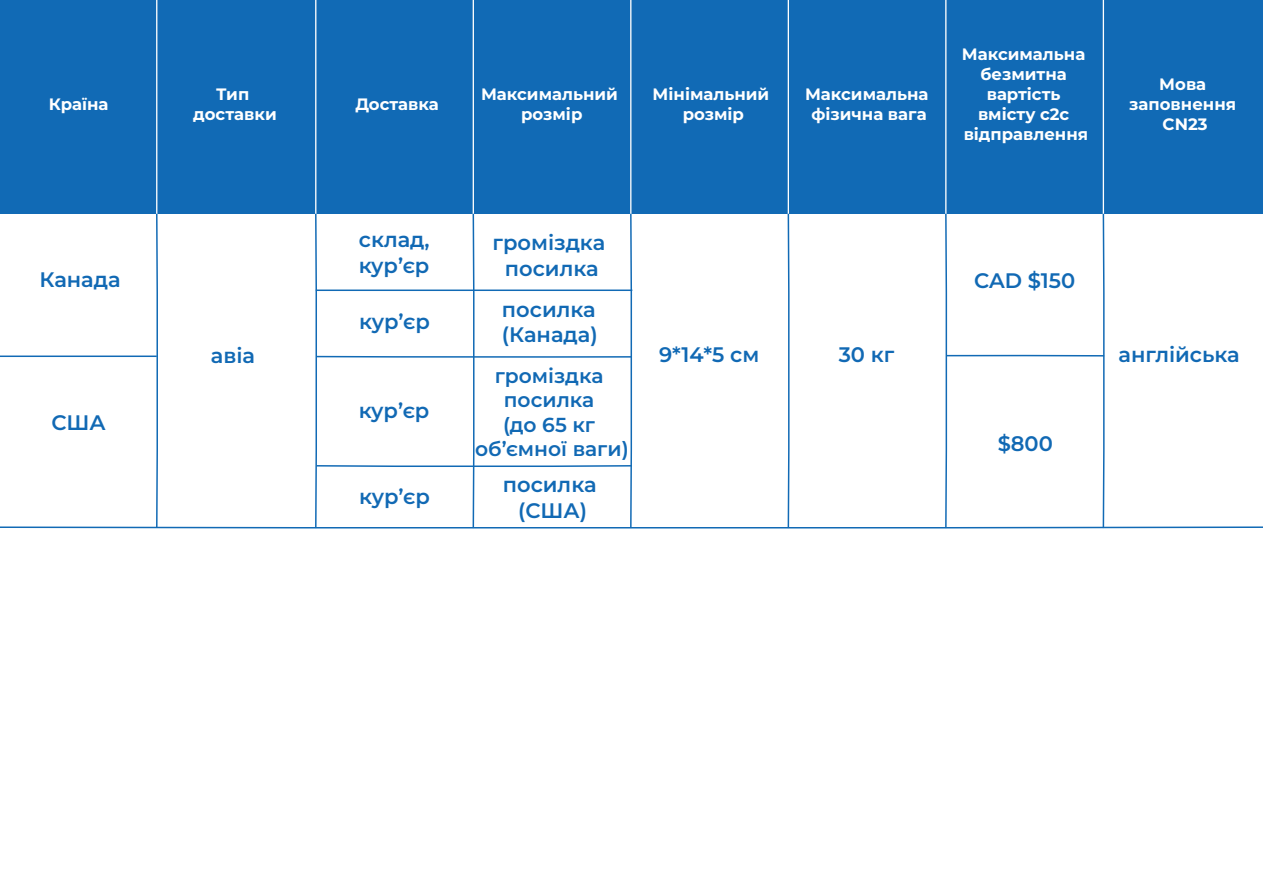
<style>
.page{position:relative;width:1263px;height:893px;background:#fff}
.page>*{position:absolute;margin:0;border:0;box-sizing:border-box;transform-origin:0 0}
.t1{font:600 21px/25.2px "Montserrat";color:#1169b4}
.t2{font:600 20.25px/24.3px "Montserrat";color:#1169b4;text-align:center}
.t3{font:700 16.5px/19.8px "Montserrat";color:#fff;text-align:center}
</style>
<div class="page">
<div style="left:0;top:0;width:1263px;height:214px;background:#116ab5"></div>
<hr style="left:156px;top:0;width:1px;height:306px;background:#fff">
<hr style="left:315px;top:0;width:1px;height:293px;background:#fff">
<hr style="left:630px;top:0;width:1px;height:306px;background:#fff">
<hr style="left:473px;top:0;width:1px;height:282px;background:#fff">
<hr style="left:788px;top:0;width:1px;height:292px;background:#fff">
<hr style="left:1103px;top:0;width:1px;height:305px;background:#fff">
<hr style="left:945px;top:0;width:1px;height:281px;background:#fff">
<svg style="left:0;top:212px;width:1263px;height:317px"></svg>
<hr style="left:0;top:356px;width:157px;height:1px;background:#116ab5">
<p class="t3" style="left:49px;top:94px;width:61px">Країна</p>
<p class="t3" style="left:193px;top:84px;width:85px">Тип доставки</p>
<p class="t3" style="left:355px;top:94px;width:85px">Доставка</p>
<p class="t3" style="left:481px;top:84px;width:138px">Максимальний розмір</p>
<p class="t3" style="left:653px;top:84px;width:118px">Мінімальний розмір</p>
<p class="t3" style="left:805px;top:84px;width:125px">Максимальна фізична вага</p>
<p class="t3" style="left:962px;top:44px;width:128px">Максимальна безмитна вартість вмісту с2с відправлення</p>
<p class="t3" style="left:1129px;top:74px;width:108px">Мова заповнення<br>CN23</p>
<p class="t1" style="left:40px;top:267px;width:83px">Канада</p>
<p class="t1" style="left:51px;top:409px;width:56px">США</p>
<p class="t1" style="left:211px;top:342px;width:46px">авіа</p>
<p class="t1" style="left:359px;top:227px;width:72px">склад, кур’єр</p>
<p class="t1" style="left:359px;top:308px;width:72px">кур’єр</p>
<p class="t1" style="left:359px;top:398px;width:72px">кур’єр</p>
<p class="t1" style="left:359px;top:483px;width:72px">кур’єр</p>
<p class="t1" style="left:492px;top:230px;width:114px;text-align:center">громіздка посилка</p>
<p class="t1" style="left:502px;top:296px;width:97px">посилка (Канада)</p>
<p class="t2" style="left:475px;top:363px;width:155px">громіздка посилка<br>(до 65 кг об’ємної ваги)</p>
<p class="t1" style="left:503px;top:472px;width:95px;text-align:center">посилка (США)</p>
<p class="t1" style="left:659px;top:342px;width:102px">9*14*5 см</p>
<p class="t1" style="left:839px;top:342px;width:57px">30 кг</p>
<p class="t1" style="left:974px;top:268px;width:103px">CAD $150</p>
<p class="t1" style="left:998px;top:430px;width:57px">$800</p>
<p class="t1" style="left:1118px;top:342px;width:123px">англійська</p>
</div>
